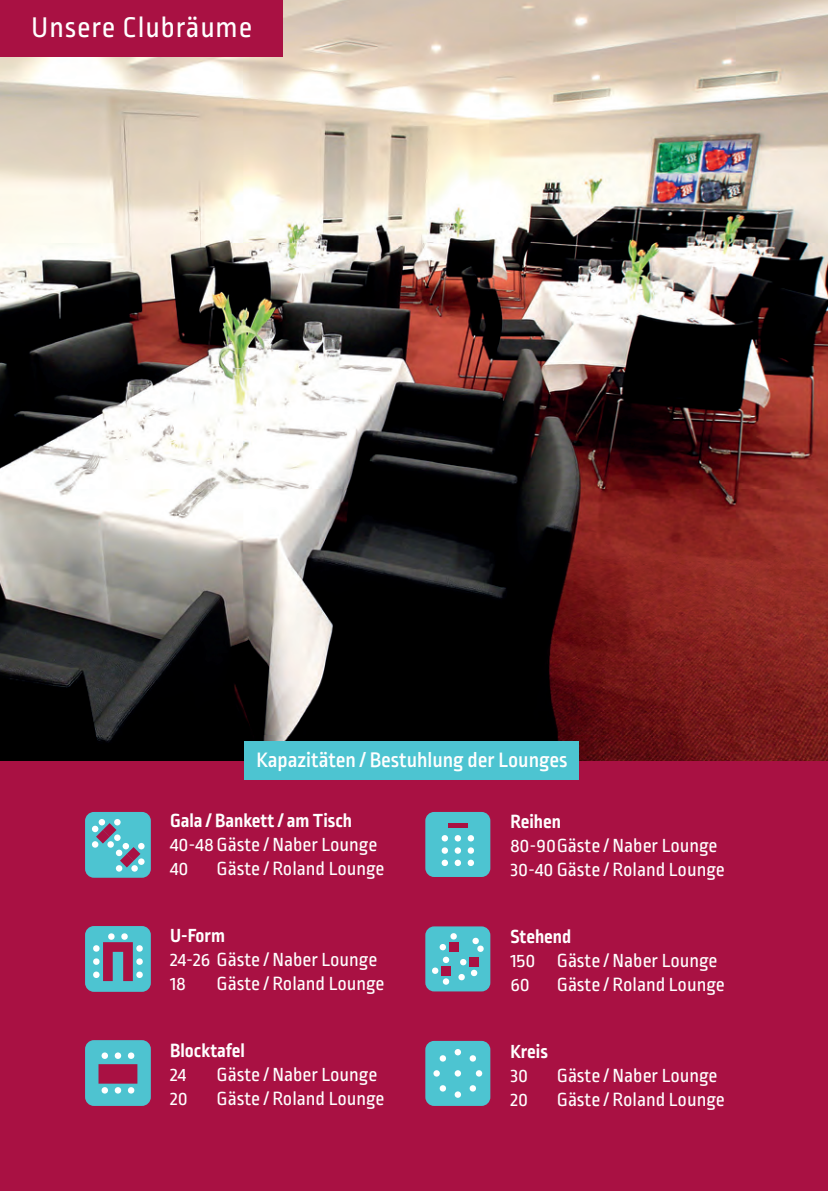
<style>
.page{position:relative;width:828px;height:1191px;background:#fff}
.page>*{position:absolute;margin:0;border:0;box-sizing:border-box;transform-origin:0 0}
.t1{font:30px "Ropa Sans Pro";letter-spacing:.03em;color:#fff}
.t2{font:500 22px "Ropa Sans Pro";color:#fff}
.t3{font:20px/24px "Ropa Sans Pro";color:#fff}
.t4{font:700 20px "Ropa Sans Pro";color:#fff}
</style>
<div class="page">
<div style="left:0;top:761px;width:828px;height:430px;background:#a91143"></div>
<img style="left:0;top:0;width:828px;height:761px">
<div style="left:244px;top:741px;width:334px;height:39px;background:#4dc4d1"></div>
<div style="left:85px;top:926px;width:66px;height:65px;background:#4dc4d1;border-radius:9px"></div>
<svg style="left:93px;top:933px;width:50px;height:48px"></svg>
<div style="left:425px;top:926px;width:65px;height:65px;background:#4dc4d1;border-radius:9px"></div>
<div style="left:449px;top:942px;width:9px;height:10px;background:#a91143"></div>
<svg style="left:472px;top:937px;width:12px;height:15px"></svg>
<svg style="left:439px;top:933px;width:18px;height:17px"></svg>
<div style="left:441px;top:966px;width:10px;height:9px;background:#a91143"></div>
<svg style="left:432px;top:956px;width:17px;height:29px"></svg>
<div style="left:469px;top:957px;width:10px;height:10px;background:#a91143"></div>
<svg style="left:458px;top:959px;width:19px;height:21px"></svg>
<div style="left:85px;top:1040px;width:66px;height:66px;background:#4ec3d0;border-radius:9px"></div>
<svg style="left:98px;top:1052px;width:39px;height:42px"></svg>
<div style="left:425px;top:1041px;width:65px;height:65px;background:#4dc4d1;border-radius:9px"></div>
<div style="left:454px;top:1049px;width:7px;height:6px;background:#fff;border-radius:50%"></div>
<div style="left:454px;top:1091px;width:7px;height:6px;background:#fff;border-radius:50%"></div>
<div style="left:433px;top:1070px;width:7px;height:6px;background:#fff;border-radius:50%"></div>
<svg style="left:476px;top:1070px;width:6px;height:6px"></svg>
<div style="left:454px;top:1070px;width:7px;height:6px;background:#fff;border-radius:50%"></div>
<svg style="left:439px;top:1055px;width:7px;height:7px"></svg>
<svg style="left:469px;top:1085px;width:7px;height:7px"></svg>
<svg style="left:439px;top:1085px;width:7px;height:7px"></svg>
<svg style="left:469px;top:1055px;width:7px;height:7px"></svg>
<div style="left:425px;top:812px;width:65px;height:65px;background:#4dc4d1;border-radius:9px"></div>
<hr style="left:448px;top:823px;width:20px;height:4px;background:#a91143">
<svg style="left:441px;top:835px;width:7px;height:6px"></svg>
<svg style="left:454px;top:835px;width:7px;height:6px"></svg>
<svg style="left:467px;top:835px;width:7px;height:6px"></svg>
<svg style="left:441px;top:847px;width:7px;height:19px"></svg>
<svg style="left:454px;top:847px;width:7px;height:19px"></svg>
<svg style="left:467px;top:847px;width:7px;height:19px"></svg>
<div style="left:85px;top:812px;width:66px;height:65px;background:#4dc4d1;border-radius:9px"></div>
<div style="left:138px;top:843px;width:7px;height:6px;background:#fff;border-radius:50%"></div>
<svg style="left:92px;top:819px;width:48px;height:52px"></svg>
<div style="left:131px;top:865px;width:7px;height:6px;background:#fff;border-radius:50%"></div>
<div style="left:138px;top:858px;width:7px;height:7px;background:#fff;border-radius:50%"></div>
<div style="left:0;top:0;width:282px;height:57px;background:#a91143"></div>
<h1 class="t1" style="left:31px;top:11px;width:222px">Unsere Clubräume</h1>
<p class="t2" style="left:256px;top:748px;width:312px">Kapazitäten / Bestuhlung der Lounges</p>
<p class="t4" style="left:170px;top:809px;width:183px">Gala / Bankett / am Tisch</p>
<p class="t3" style="left:170px;top:833px;width:209px">40-48 Gäste / Naber Lounge<br>40</p>
<p class="t3" style="left:217px;top:857px;width:169px">Gäste / Roland Lounge</p>
<p class="t4" style="left:170px;top:924px;width:56px">U-Form</p>
<p class="t3" style="left:170px;top:948px;width:209px">24-26 Gäste / Naber Lounge<br>18</p>
<p class="t3" style="left:217px;top:972px;width:169px">Gäste / Roland Lounge</p>
<p class="t4" style="left:170px;top:1038px;width:76px">Blocktafel</p>
<p class="t3" style="left:170px;top:1063px;width:18px">24</p>
<p class="t3" style="left:217px;top:1063px;width:162px">Gäste / Naber Lounge</p>
<p class="t3" style="left:170px;top:1087px;width:19px">20</p>
<p class="t3" style="left:217px;top:1087px;width:169px">Gäste / Roland Lounge</p>
<p class="t4" style="left:510px;top:810px;width:52px">Reihen</p>
<p class="t3" style="left:510px;top:834px;width:216px">80-90Gäste / Naber Lounge<br>30-40 Gäste / Roland Lounge</p>
<p class="t4" style="left:510px;top:925px;width:62px">Stehend</p>
<p class="t3" style="left:510px;top:949px;width:209px">150 Gäste / Naber Lounge<br>60</p>
<p class="t3" style="left:557px;top:973px;width:169px">Gäste / Roland Lounge</p>
<p class="t4" style="left:510px;top:1039px;width:39px">Kreis</p>
<p class="t3" style="left:510px;top:1064px;width:19px">30</p>
<p class="t3" style="left:557px;top:1064px;width:162px">Gäste / Naber Lounge</p>
<p class="t3" style="left:510px;top:1088px;width:19px">20</p>
<p class="t3" style="left:557px;top:1088px;width:169px">Gäste / Roland Lounge</p>
</div>
